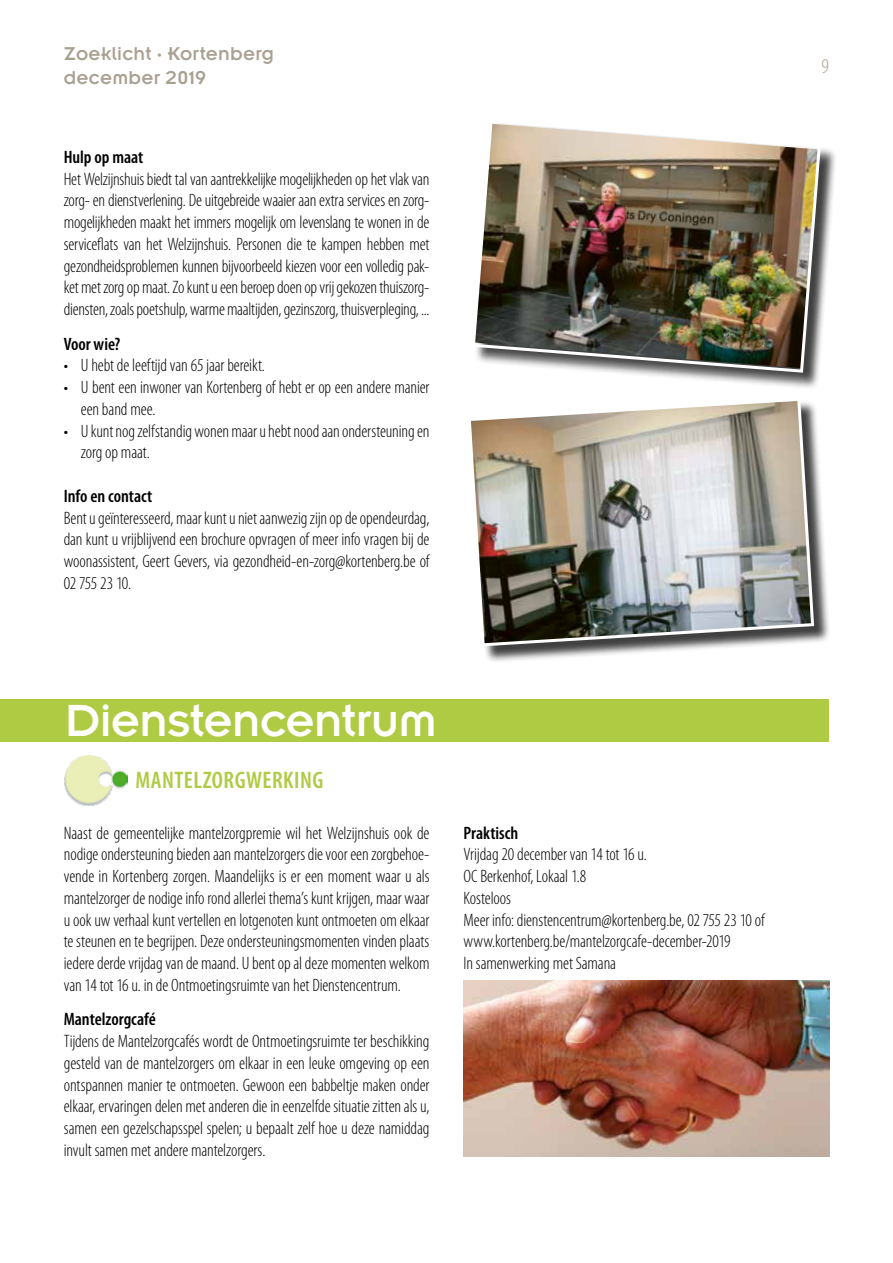
<style>
.page{position:relative;width:893px;height:1263px;background:#fff}
.page>*{position:absolute;margin:0;border:0;box-sizing:border-box;transform-origin:0 0}
.t1{font:49.5px "Insignia LT Std";letter-spacing:-.015em;color:#fff}
.t2{font:600 condensed 24px "Myriad Pro";letter-spacing:.02em;color:#afca43}
.t3{font:300 condensed 21px "Myriad Pro";color:#aaa092}
.t4{font:20.4px/24.6px "Insignia LT Std";letter-spacing:.01em;color:#aaa092}
.t5{font:300 condensed 18px/21.8px "Myriad Pro";letter-spacing:-.01em;color:#000;text-align:justify}
.t6{font:600 condensed 18px "Myriad Pro";color:#000}
</style>
<div class="page">
<div style="left:1px;top:699px;width:828px;height:43px;background:#afca43"></div>
<img style="left:64px;top:756px;width:64px;height:50px">
<img style="left:464px;top:981px;width:365px;height:176px">
<div style="left:470px;top:400px;width:361px;height:263px;background:#000;opacity:.75"></div>
<img style="left:470px;top:400px;width:346px;height:248px">
<div style="left:474px;top:121px;width:363px;height:268px;background:#000;opacity:.75"></div>
<img style="left:474px;top:121px;width:348px;height:253px">
<p class="t4" style="left:64px;top:41px;width:212px">Zoeklicht · Kortenberg december 2019</p>
<p class="t6" style="left:64px;top:147px;width:81px">Hulp op maat</p>
<p class="t5" style="left:64px;top:168px;width:367px">Het Welzijnshuis biedt tal van aantrekkelijke mogelijkheden op het vlak van zorg- en dienstverlening. De uitgebreide waaier aan extra services en zorg&shy;mogelijkheden maakt het immers mogelijk om levenslang te wonen in de serviceflats van het Welzijnshuis. Personen die te kampen hebben met gezondheidsproblemen kunnen bijvoorbeeld kiezen voor een volledig pak&shy;ket met zorg op maat. Zo kunt u een beroep doen op vrij gekozen thuiszorg&shy;diensten, zoals poetshulp, warme maaltijden, gezinszorg, thuisverpleging, ...</p>
<p class="t6" style="left:64px;top:334px;width:58px">Voor wie?</p>
<p class="t5" style="left:64px;top:355px;width:203px">• U hebt de leeftijd van 65 jaar bereikt.</p>
<p class="t5" style="left:81px;top:377px;width:350px;text-indent:-17px">• U bent een inwoner van Kortenberg of hebt er op een andere manier een band mee.</p>
<p class="t5" style="left:81px;top:420px;width:350px;text-indent:-17px">• U kunt nog zelfstandig wonen maar u hebt nood aan ondersteuning en zorg op maat.</p>
<p class="t6" style="left:64px;top:486px;width:90px">Info en contact</p>
<p class="t5" style="left:64px;top:507px;width:367px">Bent u geïnteresseerd, maar kunt u niet aanwezig zijn op de opendeurdag, dan kunt u vrijblijvend een brochure opvragen of meer info vragen bij de woonassistent, Geert Gevers, via gezondheid-en-zorg@kortenberg.be of 02 755 23 10.</p>
<h1 class="t1" style="left:64px;top:695px;width:374px">Dienstencentrum</h1>
<h2 class="t2" style="left:136px;top:767px;width:189px">MANTELZORGWERKING</h2>
<p class="t5" style="left:64px;top:822px;width:367px">Naast de gemeentelijke mantelzorgpremie wil het Welzijnshuis ook de nodige ondersteuning bieden aan mantelzorgers die voor een zorgbehoe&shy;vende in Kortenberg zorgen. Maandelijks is er een moment waar u als mantelzorger de nodige info rond allerlei thema’s kunt krijgen, maar waar u ook uw verhaal kunt vertellen en lotgenoten kunt ontmoeten om elkaar te steunen en te begrijpen. Deze ondersteuningsmomenten vinden plaats iedere derde vrijdag van de maand. U bent op al deze momenten welkom van 14 tot 16 u. in de Ontmoetingsruimte van het Dienstencentrum.</p>
<p class="t6" style="left:64px;top:1009px;width:94px">Mantelzorgcafé</p>
<p class="t5" style="left:64px;top:1031px;width:367px">Tijdens de Mantelzorgcafés wordt de Ontmoetingsruimte ter beschikking gesteld van de mantelzorgers om elkaar in een leuke omgeving op een ontspannen manier te ontmoeten. Gewoon een babbeltje maken onder elkaar, ervaringen delen met anderen die in eenzelfde situatie zitten als u, samen een gezelschapsspel spelen; u bepaalt zelf hoe u deze namiddag invult samen met andere mantelzorgers.</p>
<p class="t6" style="left:463px;top:823px;width:56px">Praktisch</p>
<p class="t5" style="left:463px;top:844px;width:303px;text-align:left">Vrijdag 20 december van 14 tot 16 u.<br>OC Berkenhof, Lokaal 1.8<br>Kosteloos<br>Meer info: dienstencentrum@kortenberg.be, 02 755 23 10 of www.kortenberg.be/mantelzorgcafe-december-2019<br>In samenwerking met Samana</p>
<p class="t3" style="left:822px;top:54px;width:9px">9</p>
</div>
